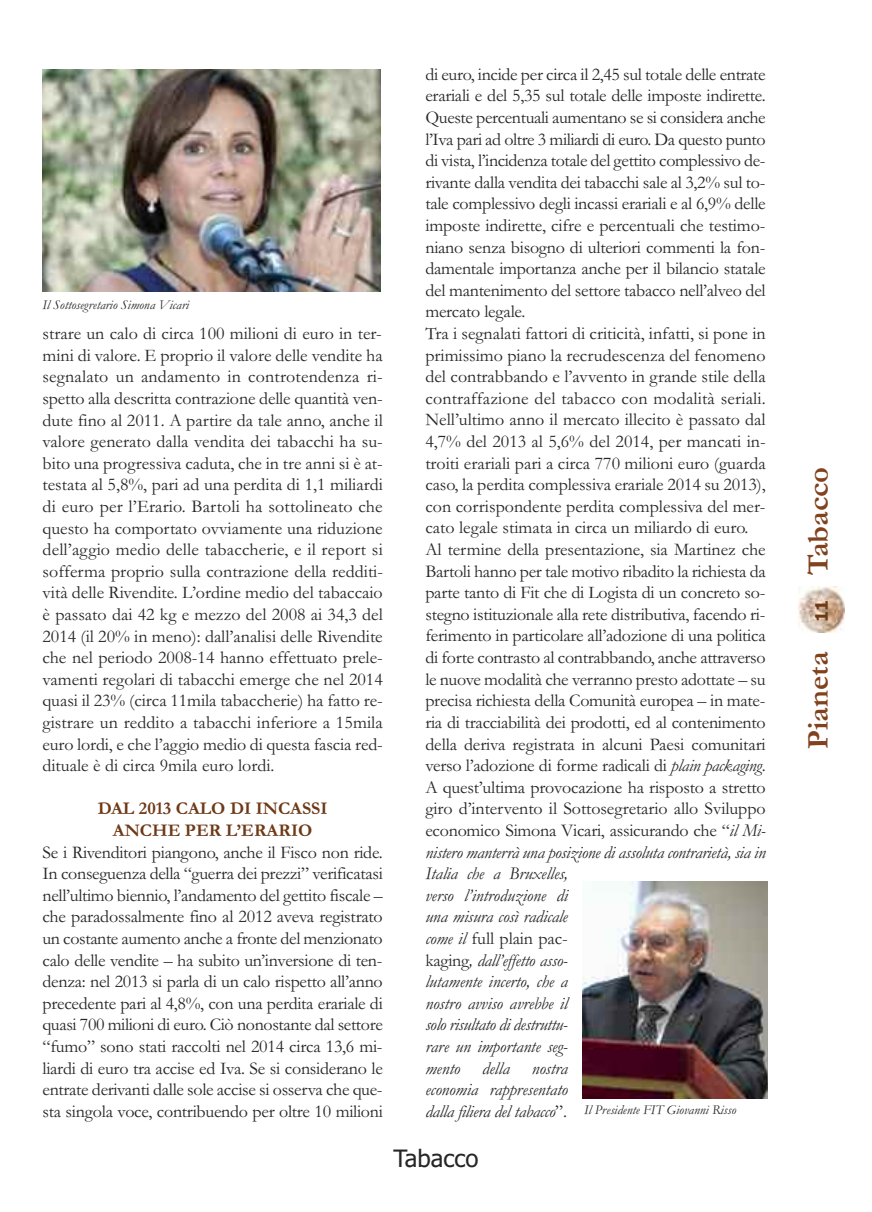
<style>
.page{position:relative;width:872px;height:1212px;background:#fff}
.page>*{position:absolute;margin:0;border:0;box-sizing:border-box;transform-origin:0 0}
.t1{font:700 30.6px "Garamond";color:#81421e}
.t2{font:24px "Tahoma";color:#272627}
.t3{font:18px/21.6px "Garamond";letter-spacing:-.015em;color:#272627;text-align:justify}
.t4{font:700 18px/21.6px "Garamond";color:#6d3916;text-align:center}
.t5{font:700 17.25px "Tahoma";color:#6d3916}
.t6{font:italic 13.5px "Garamond";color:#272627}
.s1{font-style:italic}
.s2{font-size:18px}
.s3{font-style:normal;font-size:18px}
</style>
<div class="page">
<img style="left:798px;top:586px;width:46px;height:46px">
<img style="left:583px;top:882px;width:185px;height:216px">
<img style="left:43px;top:70px;width:337px;height:222px">
<p class="t6" style="left:43px;top:296px;width:148px">Il Sottosegretario Simona Vicari</p>
<p class="t3" style="left:43px;top:322px;width:342px">strare un calo di circa 100 milioni di euro in ter&shy;mini di valore. E proprio il valore delle vendite ha segnalato un andamento in controtendenza ri&shy;spetto alla descritta contrazione delle quantità ven&shy;dute fino al 2011. A partire da tale anno, anche il valore generato dalla vendita dei tabacchi ha su&shy;bito una progressiva caduta, che in tre anni si è at&shy;testata al 5,8%, pari ad una perdita di 1,1 miliardi di euro per l’Erario. Bartoli ha sottolineato che questo ha comportato ovviamente una riduzione dell’aggio medio delle tabaccherie, e il report si sofferma proprio sulla contrazione della redditi&shy;vità delle Rivendite. L’ordine medio del tabaccaio è passato dai 42 kg e mezzo del 2008 ai 34,3 del 2014 (il 20% in meno): dall’analisi delle Rivendite che nel periodo 2008-14 hanno effettuato prele&shy;vamenti regolari di tabacchi emerge che nel 2014 quasi il 23% (circa 11mila tabaccherie) ha fatto re&shy;gistrare un reddito a tabacchi inferiore a 15mila euro lordi, e che l’aggio medio di questa fascia red&shy;dituale è di circa 9mila euro lordi.</p>
<p class="t4" style="left:98px;top:797px;width:231px">DAL 2013 CALO DI INCASSI<br>ANCHE PER L’ERARIO</p>
<p class="t3" style="left:42px;top:840px;width:342px">Se i Rivenditori piangono, anche il Fisco non ride.<br>In conseguenza della “guerra dei prezzi” verificatasi nell’ultimo biennio, l’andamento del gettito fiscale – che paradossalmente fino al 2012 aveva registrato un costante aumento anche a fronte del menzionato calo delle vendite – ha subito un’inversione di ten&shy;denza: nel 2013 si parla di un calo rispetto all’anno precedente pari al 4,8%, con una perdita erariale di quasi 700 milioni di euro. Ciò nonostante dal settore “fumo” sono stati raccolti nel 2014 circa 13,6 mi&shy;liardi di euro tra accise ed Iva. Se si considerano le entrate derivanti dalle sole accise si osserva che que&shy;sta singola voce, contribuendo per oltre 10 milioni</p>
<p class="t3" style="left:425px;top:63px;width:342px;text-align:left">di euro, incide per circa il 2,45 sul totale delle entrate erariali e del 5,35 sul totale delle imposte indirette.<br>Queste percentuali aumentano se si considera anche l’Iva pari ad oltre 3 miliardi di euro. Da questo punto di vista, l’incidenza totale del gettito complessivo de&shy;rivante dalla vendita dei tabacchi sale al 3,2% sul to&shy;tale complessivo degli incassi erariali e al 6,9% delle imposte indirette, cifre e percentuali che testimo&shy;niano senza bisogno di ulteriori commenti la fon&shy;damentale importanza anche per il bilancio statale del mantenimento del settore tabacco nell’alveo del mercato legale.<br>Tra i segnalati fattori di criticità, infatti, si pone in primissimo piano la recrudescenza del fenomeno del contrabbando e l’avvento in grande stile della contraffazione del tabacco con modalità seriali.<br>Nell’ultimo anno il mercato illecito è passato dal 4,7% del 2013 al 5,6% del 2014, per mancati in&shy;troiti erariali pari a circa 770 milioni euro (guarda caso, la perdita complessiva erariale 2014 su 2013), con corrispondente perdita complessiva del mer&shy;cato legale stimata in circa un miliardo di euro.<br>Al termine della presentazione, sia Martinez che Bartoli hanno per tale motivo ribadito la richiesta da parte tanto di Fit che di Logista di un concreto so&shy;stegno istituzionale alla rete distributiva, facendo ri&shy;ferimento in particolare all’adozione di una politica di forte contrasto al contrabbando, anche attraverso le nuove modalità che verranno presto adottate – su precisa richiesta della Comunità europea – in mate&shy;ria di tracciabilità dei prodotti, ed al contenimento della deriva registrata in alcuni Paesi comunitari verso l’adozione di forme radicali di <span class="s1">plain packaging</span>.<br>A quest’ultima provocazione ha risposto a stretto giro d’intervento il Sottosegretario allo Sviluppo economico Simona Vicari, assicurando che “<span class="s1">il Mi&shy;nistero manterrà una posizione di assoluta contrarietà, sia in Italia che a Bruxelles,<br>verso l’introduzione di<br>una misura così radicale<br>come il</span> full plain pac-<br>kaging<span class="s1">, dall’effetto asso-<br>lutamente incerto, che a<br>nostro avviso avrebbe il<br>solo risultato di destruttu-<br>rare un importante seg-<br>mento della nostra<br>economia rappresentato</span></p>
<p class="t6" style="left:425px;top:1101px;width:312px"><span class="s2">dalla filiera del tabacco</span><span class="s3">”.</span> Il Presidente FIT Giovanni Risso</p>
<h2 class="t2" style="left:393px;top:1144px;width:86px">Tabacco</h2>
<h1 class="t1" style="left:799px;top:575px;width:110px;rotate:-90deg">Tabacco</h1>
<p class="t5" style="left:811px;top:622px;width:24px;rotate:-90deg">11</p>
<h1 class="t1" style="left:799px;top:749px;width:99px;rotate:-90deg">Pianeta</h1>
</div>
